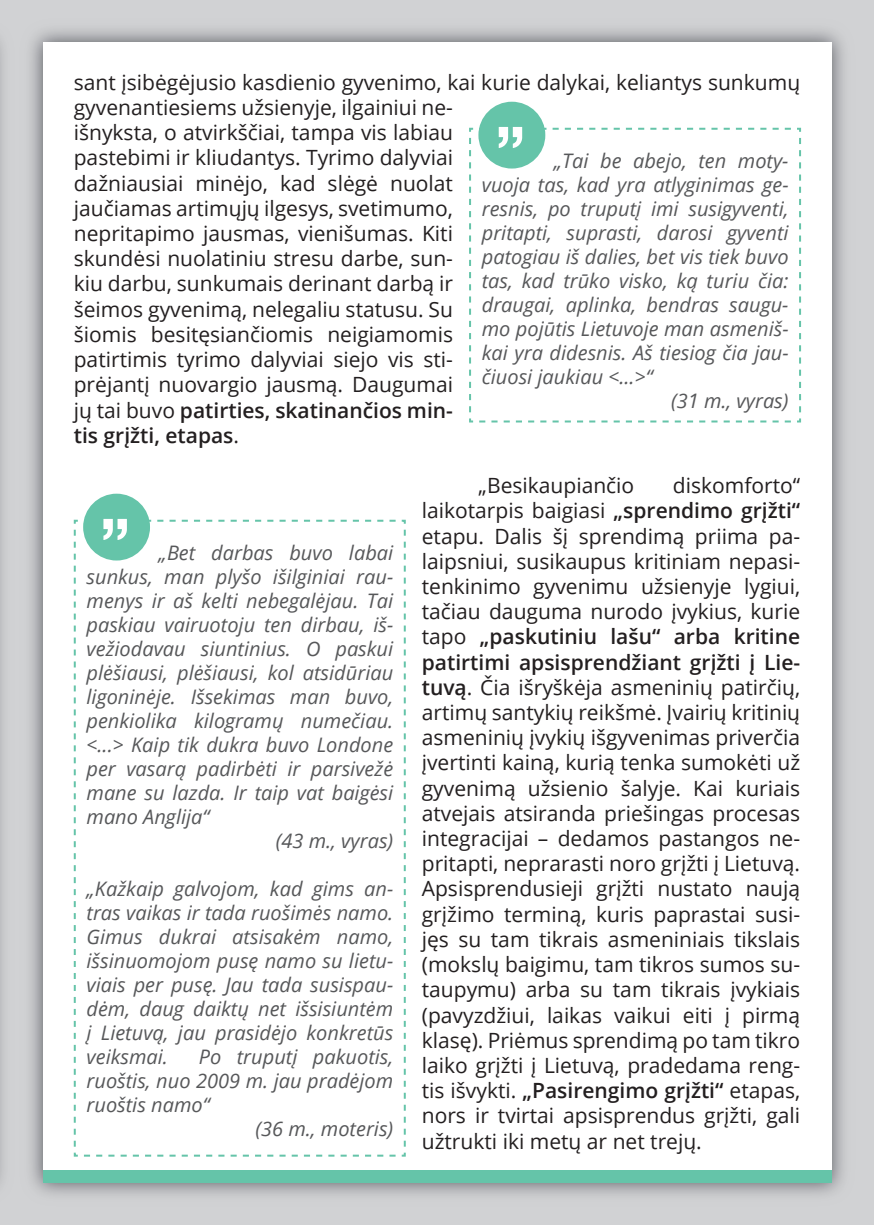
<style>
.page{position:relative;width:874px;height:1225px;background:#fff}
.page>*{position:absolute;margin:0;border:0;box-sizing:border-box;transform-origin:0 0}
.t1{font:700 66px "Helvetica Neue";color:#fff}
.t2{font:21px/25.2px "Open Sans";color:#231f20}
.t3{font:italic 20px/24px "Open Sans";color:#57585a;text-align:justify}
.s1{font-weight:600}
</style>
<div class="page">
<div style="left:0;top:0;width:873px;height:1225px;background:#d1d2d4"></div>
<img style="left:30px;top:29px;width:814px;height:1166px">
<div style="left:42px;top:42px;width:789px;height:1140px;background:#fff"></div>
<div style="left:42px;top:1170px;width:789px;height:12px;background:#65c4a9"></div>
<svg style="left:469px;top:127px;width:332px;height:296px"></svg>
<div style="left:478px;top:102px;width:67px;height:66px;background:#65c4a9;border-radius:50%"></div>
<svg style="left:73px;top:519px;width:333px;height:638px"></svg>
<div style="left:83px;top:494px;width:67px;height:66px;background:#65c4a9;border-radius:50%"></div>
<p class="t2" style="left:74px;top:69px;width:727px">sant įsibėgėjusio kasdienio gyvenimo, kai kurie dalykai, keliantys sunkumų gyvenantiesiems užsienyje, ilgainiui ne-<br>išnyksta, o atvirkščiai, tampa vis labiau<br>pastebimi ir kliudantys. Tyrimo dalyviai<br>dažniausiai minėjo, kad slėgė nuolat<br>jaučiamas artimųjų ilgesys, svetimumo,<br>nepritapimo jausmas, vienišumas. Kiti<br>skundėsi nuolatiniu stresu darbe, sun-<br>kiu darbu, sunkumais derinant darbą ir<br>šeimos gyvenimą, nelegaliu statusu. Su<br>šiomis besitęsiančiomis neigiamomis<br>patirtimis tyrimo dalyviai siejo vis sti-<br>prėjantį nuovargio jausmą. Daugumai<br>jų tai buvo <span class="s1">patirties, skatinančios min-<br>tis grįžti, etapas</span>.</p>
<p class="t2" style="left:478px;top:472px;width:157px">„Besikaupiančio</p>
<h1 class="t1" style="left:495px;top:62px;width:32px">„</h1>
<p class="t3" style="left:553px;top:148px;width:236px">„Tai be abejo, ten moty-</p>
<p class="t3" style="left:481px;top:172px;width:308px">vuoja tas, kad yra atlyginimas ge-</p>
<p class="t3" style="left:481px;top:196px;width:308px">resnis, po truputį imi susigyventi,</p>
<p class="t3" style="left:481px;top:220px;width:308px">pritapti, suprasti, darosi gyventi</p>
<p class="t3" style="left:481px;top:244px;width:308px">patogiau iš dalies, bet vis tiek buvo</p>
<p class="t3" style="left:481px;top:268px;width:308px">tas, kad trūko visko, ką turiu čia:</p>
<p class="t3" style="left:481px;top:292px;width:308px">draugai, aplinka, bendras saugu-</p>
<p class="t3" style="left:481px;top:316px;width:308px">mo pojūtis Lietuvoje man asmeniš-</p>
<p class="t3" style="left:481px;top:340px;width:308px">kai yra didesnis. Aš tiesiog čia jau-</p>
<p class="t3" style="left:481px;top:364px;width:172px">čiuosi jaukiau &lt;...&gt;“</p>
<p class="t3" style="left:670px;top:388px;width:119px">(31 m., vyras)</p>
<p class="t2" style="left:421px;top:472px;width:380px;text-align:justify;text-indent:251px">diskomforto“ laikotarpis baigiasi <span class="s1">„sprendimo grįžti“ </span>etapu. Dalis šį sprendimą priima pa&shy;laipsniui, susikaupus kritiniam nepasi&shy;tenkinimo gyvenimu užsienyje lygiui, tačiau dauguma nurodo įvykius, kurie tapo <span class="s1">„paskutiniu lašu“ arba kritine patirtimi apsisprendžiant grįžti į Lie&shy;tuvą</span>. Čia išryškėja asmeninių patirčių, artimų santykių reikšmė. Įvairių kritinių asmeninių įvykių išgyvenimas priverčia įvertinti kainą, kurią tenka sumokėti už gyvenimą užsienio šalyje. Kai kuriais atvejais atsiranda priešingas procesas integracijai – dedamos pastangos ne&shy;pritapti, neprarasti noro grįžti į Lietuvą.<br>Apsisprendusieji grįžti nustato naują grįžimo terminą, kuris paprastai susi&shy;jęs su tam tikrais asmeniniais tikslais (mokslų baigimu, tam tikros sumos su&shy;taupymu) arba su tam tikrais įvykiais (pavyzdžiui, laikas vaikui eiti į pirmą klasę). Priėmus sprendimą po tam tikro laiko grįžti į Lietuvą, pradedama reng&shy;tis išvykti. <span class="s1">„Pasirengimo grįžti“</span> etapas, nors ir tvirtai apsisprendus grįžti, gali užtrukti iki metų ar net trejų.</p>
<h1 class="t1" style="left:100px;top:454px;width:32px">„</h1>
<p class="t3" style="left:158px;top:540px;width:236px">„Bet darbas buvo labai</p>
<p class="t3" style="left:86px;top:564px;width:308px">sunkus, man plyšo išilginiai rau-</p>
<p class="t3" style="left:86px;top:588px;width:308px">menys ir aš kelti nebegalėjau. Tai</p>
<p class="t3" style="left:86px;top:612px;width:308px">paskiau vairuotoju ten dirbau, iš-</p>
<p class="t3" style="left:86px;top:636px;width:308px">vežiodavau siuntinius. O paskui</p>
<p class="t3" style="left:86px;top:660px;width:308px">plėšiausi, plėšiausi, kol atsidūriau</p>
<p class="t3" style="left:86px;top:684px;width:308px">ligoninėje. Išsekimas man buvo,</p>
<p class="t3" style="left:86px;top:708px;width:308px">penkiolika kilogramų numečiau.</p>
<p class="t3" style="left:86px;top:732px;width:308px">&lt;...&gt; Kaip tik dukra buvo Londone</p>
<p class="t3" style="left:86px;top:756px;width:308px">per vasarą padirbėti ir parsivežė</p>
<p class="t3" style="left:86px;top:780px;width:308px">mane su lazda. Ir taip vat baigėsi</p>
<p class="t3" style="left:86px;top:804px;width:124px">mano Anglija“</p>
<p class="t3" style="left:275px;top:828px;width:119px">(43 m., vyras)</p>
<p class="t3" style="left:86px;top:876px;width:308px">„Kažkaip galvojom, kad gims an&shy;tras vaikas ir tada ruošimės namo.<br>Gimus dukrai atsisakėm namo, išsinuomojom pusę namo su lietu&shy;viais per pusę. Jau tada susispau&shy;dėm, daug daiktų net išsisiuntėm į Lietuvą, jau prasidėjo konkretūs veiksmai.</p>
<p class="t3" style="left:199px;top:1044px;width:196px">Po truputį pakuotis,</p>
<p class="t3" style="left:86px;top:1068px;width:308px">ruoštis, nuo 2009 m. jau pradėjom</p>
<p class="t3" style="left:86px;top:1092px;width:125px">ruoštis namo“</p>
<p class="t3" style="left:255px;top:1116px;width:139px">(36 m., moteris)</p>
</div>
